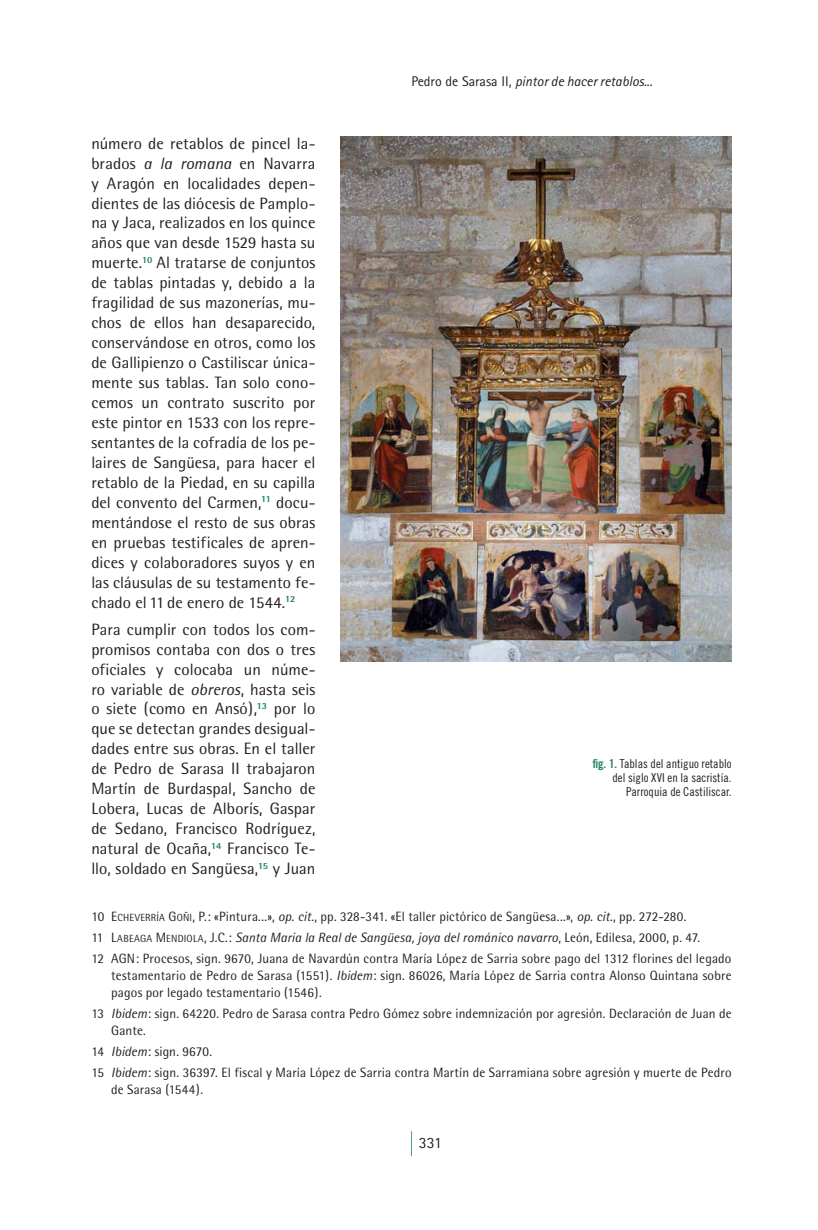
<style>
.page{position:relative;width:818px;height:1230px;background:#fff}
.page>*{position:absolute;margin:0;border:0;box-sizing:border-box;transform-origin:0 0}
.t1{font:16.45px/19.9px "Rotis Semi Sans";color:#231f20;text-align:justify}
.t2{font:15.75px "Rotis Sans Serif";color:#231f20}
.t3{font:italic 14px "Rotis Sans Serif";color:#231f20}
.t4{font:13.47px/21px "Rotis Semi Sans";letter-spacing:.01em;color:#231f20}
.t5{font:12.25px/14px "Trade Gothic Cond Eighteen";color:#231f20;text-align:right}
.s1{font-style:normal}
.s2{font-style:italic}
.s3{font-style:inherit}
.s4{font-size:10.33px}
.s5{font-family:"Trade Gothic Bold Cond Twenty";color:#1f7e62}
</style>
<div class="page">
<svg style="left:411px;top:1131px;width:1px;height:24px"></svg>
<img style="left:340px;top:136px;width:391px;height:525px">
<p class="t3" style="left:411px;top:77px;width:243px"><span class="s1">Pedro de Sarasa II,</span> pintor de hacer retablos<span class="s1">...</span></p>
<p class="t1" style="left:91px;top:135px;width:225px">número de retablos de pincel la&shy;brados <span class="s2">a la romana</span> en Navarra y Aragón en localidades depen&shy;dientes de las diócesis de Pamplo&shy;na y Jaca, realizados en los quince años que van desde 1529 hasta su muerte.<sup>10</sup> Al tratarse de conjuntos de tablas pintadas y, debido a la fragilidad de sus mazonerías, mu&shy;chos de ellos han desaparecido, conservándose en otros, como los de Gallipienzo o Castiliscar única&shy;mente sus tablas. Tan solo cono&shy;cemos un contrato suscrito por este pintor en 1533 con los repre&shy;sentantes de la cofradía de los pe&shy;laires de Sangüesa, para hacer el retablo de la Piedad, en su capilla del convento del Carmen,<sup>11</sup> docu&shy;mentándose el resto de sus obras en pruebas testificales de apren&shy;dices y colaboradores suyos y en las cláusulas de su testamento fe&shy;chado el 11 de enero de 1544.<sup>12</sup></p>
<p class="t1" style="left:91px;top:620px;width:226px">Para cumplir con todos los com&shy;promisos contaba con dos o tres oficiales y colocaba un núme&shy;ro variable de <span class="s2">obreros</span>, hasta seis o siete (como en Ansó),<sup>13</sup> por lo que se detectan grandes desigual&shy;dades entre sus obras. En el taller de Pedro de Sarasa II trabajaron Martín de Burdaspal, Sancho de Lobera, Lucas de Alborís, Gaspar de Sedano, Francisco Rodríguez, natural de Ocaña,<sup>14</sup> Francisco Te&shy;llo, soldado en Sangüesa,<sup>15</sup> y Juan</p>
<p class="t4" style="left:91px;top:907px;width:641px">10 <span class="s3">E</span><span class="s4">CHEVERRÍA</span> <span class="s3">G</span><span class="s4">OÑI</span><span class="s3">, P</span>.: «Pintura...», <span class="s2">op. cit</span>., pp. 328-341. «El taller pictórico de Sangüesa...», <span class="s2">op. cit</span>., pp. 272-280.<br>11 <span class="s3">L</span><span class="s4">ABEAGA</span> <span class="s3">M</span><span class="s4">ENDIOLA</span><span class="s3">, J.C</span>.: <span class="s2">Santa Maria la Real de Sangüesa, joya del románico navarro</span>, León, Edilesa, 2000, p. 47.<br>12 AGN: Procesos, sign. 9670, Juana de Navardún contra María López de Sarria sobre pago del 1312 florines del legado</p>
<p class="t4" style="left:111px;top:968px;width:622px;line-height:17px">testamentario de Pedro de Sarasa (1551). <span class="s2">Ibidem</span>: sign. 86026, María López de Sarria contra Alonso Quintana sobre pagos por legado testamentario (1546).</p>
<p class="t4" style="left:111px;top:1006px;width:622px;line-height:17px;text-indent:-20px">13 <span class="s2">Ibidem</span>: sign. 64220. Pedro de Sarasa contra Pedro Gómez sobre indemnización por agresión. Declaración de Juan de<br>Gante.</p>
<p class="t4" style="left:91px;top:1042px;width:641px">14 <span class="s2">Ibidem</span>: sign. 9670.<br>15 <span class="s2">Ibidem</span>: sign. 36397. El fiscal y María López de Sarria contra Martín de Sarramiana sobre agresión y muerte de Pedro</p>
<p class="t4" style="left:111px;top:1080px;width:93px">de Sarasa (1544).</p>
<p class="t5" style="left:592px;top:757px;width:140px"><span class="s5">fig. 1.</span> Tablas del antiguo retablo del siglo XVI en la sacristía.<br>Parroquia de Castiliscar.</p>
<p class="t2" style="left:419px;top:1137px;width:25px">331</p>
</div>
